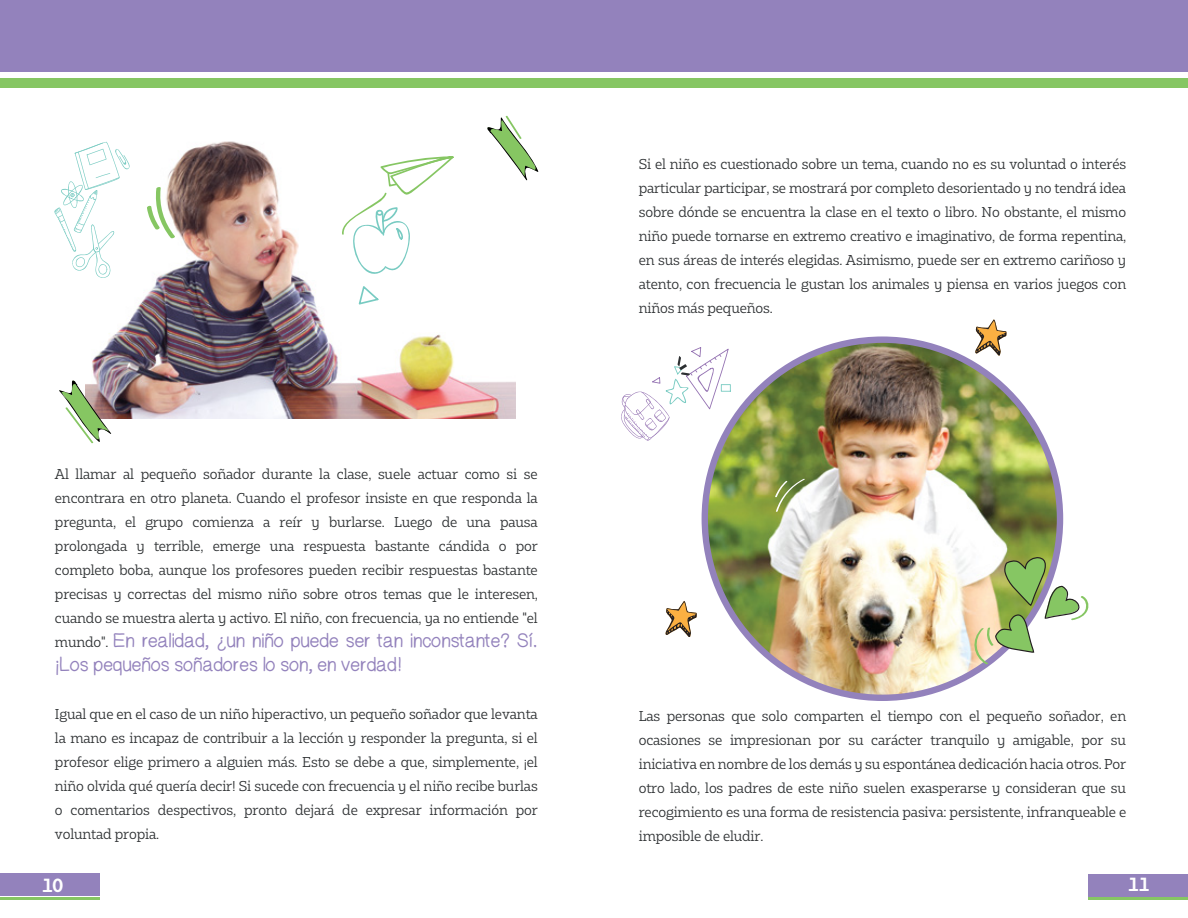
<style>
.page{position:relative;width:1188px;height:918px;background:#fff}
.page>*{position:absolute;margin:0;border:0;box-sizing:border-box;transform-origin:0 0}
.t1{font:19.5px/23.4px "Helveti Hand";letter-spacing:-.05em;color:#9382bc}
.t2{font:700 18px "Bw Glenn Slab";color:#fff}
.t3{font:13.5px/24px "Bw Glenn Slab";letter-spacing:-.01em;color:#2d3032;text-align:justify}
.s1{font-family:"Bw Glenn Slab";font-size:13.5px;color:#2d3032}
</style>
<div class="page">
<img style="left:92px;top:141px;width:423px;height:278px">
<img style="left:705px;top:343px;width:355px;height:355px">
<div style="left:0;top:0;width:1188px;height:72px;background:#9382bc"></div>
<div style="left:0;top:79px;width:1188px;height:9px;background:#86c663"></div>
<div style="left:0;top:873px;width:100px;height:23px;background:#9382bc"></div>
<hr style="left:0;top:897px;width:99px;height:3px;background:#86c663">
<div style="left:1089px;top:874px;width:99px;height:23px;background:#9382bc"></div>
<hr style="left:1088px;top:898px;width:100px;height:2px;background:#86c663">
<svg style="left:54px;top:142px;width:76px;height:137px"></svg>
<svg style="left:975px;top:319px;width:32px;height:37px"></svg>
<svg style="left:666px;top:601px;width:31px;height:36px"></svg>
<svg style="left:971px;top:556px;width:118px;height:109px"></svg>
<svg style="left:59px;top:380px;width:52px;height:64px"></svg>
<svg style="left:487px;top:115px;width:51px;height:65px"></svg>
<svg style="left:359px;top:286px;width:20px;height:19px"></svg>
<svg style="left:341px;top:156px;width:113px;height:124px"></svg>
<svg style="left:147px;top:186px;width:29px;height:53px"></svg>
<svg style="left:775px;top:478px;width:30px;height:34px"></svg>
<svg style="left:621px;top:347px;width:110px;height:95px"></svg>
<p class="t3" style="left:55px;top:462px;width:484px">Al llamar al pequeño soñador durante la clase, suele actuar como si se encontrara en otro planeta. Cuando el profesor insiste en que responda la pregunta, el grupo comienza a reír y burlarse. Luego de una pausa prolongada y terrible, emerge una respuesta bastante cándida o por completo boba, aunque los profesores pueden recibir respuestas bastante precisas y correctas del mismo niño sobre otros temas que le interesen, cuando se muestra alerta y activo. El niño, con frecuencia, ya no entiende "el</p>
<h1 class="t1" style="left:55px;top:630px;width:484px"><span class="s1">mundo".</span> En realidad, ¿un niño puede ser tan inconstante? Sí. ¡Los pequeños soñadores lo son, en verdad!</h1>
<p class="t3" style="left:55px;top:701px;width:484px">Igual que en el caso de un niño hiperactivo, un pequeño soñador que levanta la mano es incapaz de contribuir a la lección y responder la pregunta, si el profesor elige primero a alguien más. Esto se debe a que, simplemente, ¡el niño olvida qué quería decir! Si sucede con frecuencia y el niño recibe burlas o comentarios despectivos, pronto dejará de expresar información por voluntad propia.</p>
<p class="t3" style="left:639px;top:152px;width:489px">Si el niño es cuestionado sobre un tema, cuando no es su voluntad o interés particular participar, se mostrará por completo desorientado y no tendrá idea sobre dónde se encuentra la clase en el texto o libro. No obstante, el mismo niño puede tornarse en extremo creativo e imaginativo, de forma repentina, en sus áreas de interés elegidas. Asimismo, puede ser en extremo cariñoso y atento, con frecuencia le gustan los animales y piensa en varios juegos con niños más pequeños.</p>
<p class="t3" style="left:639px;top:704px;width:489px">Las personas que solo comparten el tiempo con el pequeño soñador, en ocasiones se impresionan por su carácter tranquilo y amigable, por su iniciativa en nombre de los demás y su espontánea dedicación hacia otros. Por otro lado, los padres de este niño suelen exasperarse y consideran que su recogimiento es una forma de resistencia pasiva: persistente, infranqueable e imposible de eludir.</p>
<h2 class="t2" style="left:42px;top:873px;width:23px">10</h2>
<h2 class="t2" style="left:1128px;top:873px;width:23px">11</h2>
</div>
